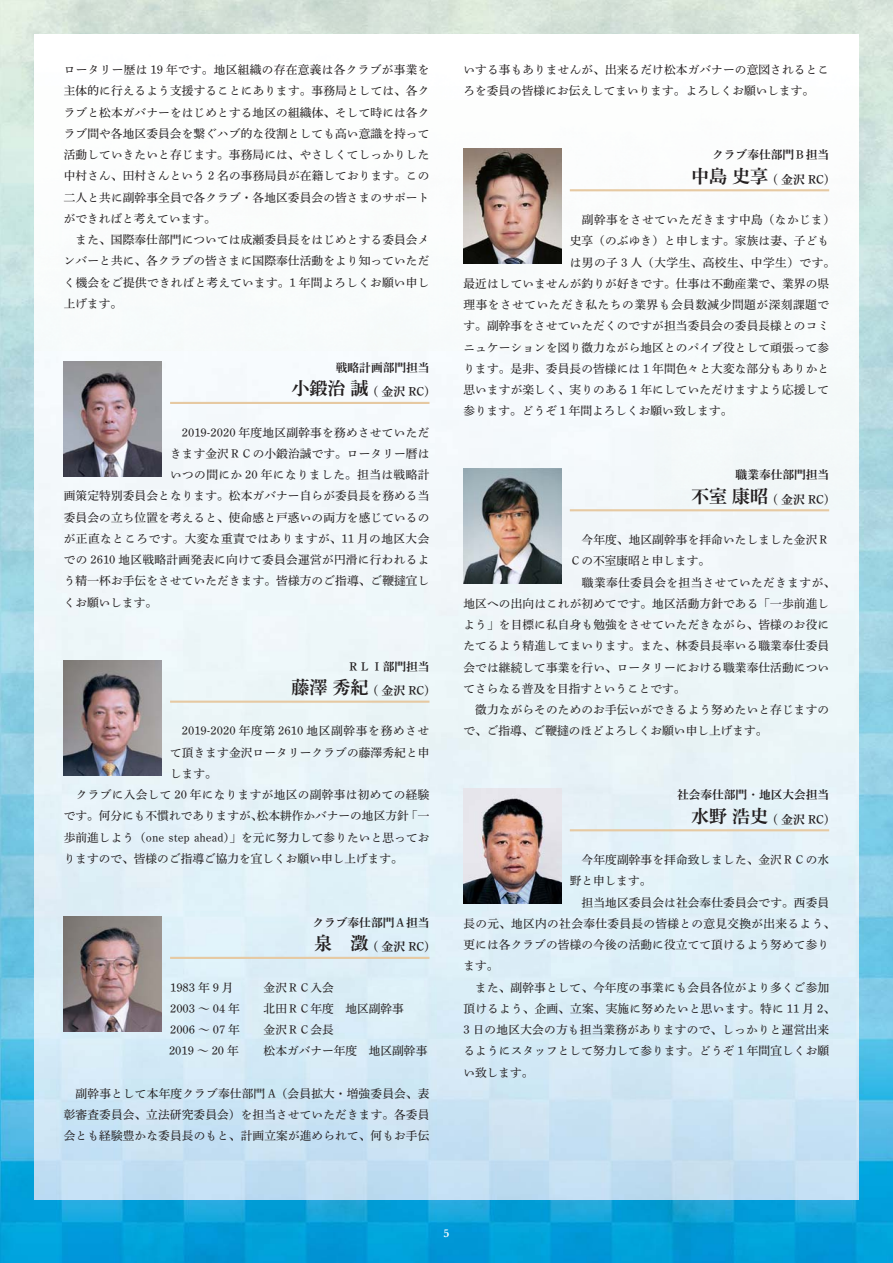
<style>
.page{position:relative;width:893px;height:1263px;background:#fff}
.page>*{position:absolute;margin:0;border:0;box-sizing:border-box;transform-origin:0 0}
.t1{font:12px "Shuei Min Pro B 90 pv RKSJ H";color:#231f20}
.t2{font:11.7px/21.3px "Shuei Min Pro M 90 pv RKSJ H";letter-spacing:.01em;color:#231f20}
.t3{font:11.7px "Shuei Min Pro M 90 pv RKSJ H";letter-spacing:.035em;color:#231f20}
.t4{font:11.7px "Shuei Min Pro B 90 pv RKSJ H";color:#231f20}
.t5{font:11.7px "Shuei Min Pro M 90 pv RKSJ H";letter-spacing:.04em;color:#231f20}
.t6{font:11.7px "Shuei Min Pro M 90 pv RKSJ H";letter-spacing:.03em;color:#231f20}
.t7{font:11.7px "Shuei Min Pro M 90 pv RKSJ H";letter-spacing:.045em;color:#231f20}
.t8{font:11.7px "Shuei Min Pro M 90 pv RKSJ H";letter-spacing:.06em;color:#231f20}
.t9{font:600 11.7px "Baskerville";color:#fff}
.s1{font-size:18px}
</style>
<div class="page">
<img style="left:0;top:0;width:893px;height:1263px">
<img style="left:34px;top:34px;width:825px;height:1165px">
<hr style="left:170px;top:402px;width:259px;height:2px;background:#e6c9a2">
<hr style="left:170px;top:701px;width:259px;height:2px;background:#e6c9a2">
<hr style="left:170px;top:957px;width:259px;height:2px;background:#e6c9a2">
<img style="left:64px;top:361px;width:98px;height:115px">
<img style="left:64px;top:660px;width:98px;height:115px">
<img style="left:64px;top:916px;width:98px;height:115px">
<hr style="left:570px;top:189px;width:259px;height:2px;background:#e6c9a2">
<hr style="left:570px;top:509px;width:259px;height:2px;background:#e6c9a2">
<hr style="left:570px;top:829px;width:259px;height:2px;background:#e6c9a2">
<img style="left:463px;top:149px;width:98px;height:115px">
<img style="left:463px;top:469px;width:98px;height:115px">
<img style="left:463px;top:789px;width:98px;height:115px">
<p class="t2" style="left:64px;top:61px;width:367px">ロータリー歴は 19 年です。地区組織の存在意義は各クラブが事業を主体的に行えるよう支援することにあります。事務局としては、各クラブと松本ガバナーをはじめとする地区の組織体、そして時には各クラブ間や各地区委員会を繋ぐハブ的な役割としても高い意識を持って活動していきたいと存じます。事務局には、やさしくてしっかりした中村さん、田村さんという 2 名の事務局員が在籍しております。この二人と共に副幹事全員で各クラブ・各地区委員会の皆さまのサポートができればと考えています。<br>　また、国際奉仕部門については成瀬委員長をはじめとする委員会メンバーと共に、各クラブの皆さまに国際奉仕活動をより知っていただく機会をご提供できればと考えています。1 年間よろしくお願い申し上げます。</p>
<p class="t4" style="left:336px;top:363px;width:95px">戦略計画部門担当</p>
<p class="t1" style="left:291px;top:387px;width:139px"><span class="s1">小鍛治 誠</span> ( 金沢 RC)</p>
<p class="t2" style="left:170px;top:423px;width:261px">　2019-2020 年度地区副幹事を務めさせていただ</p>
<p class="t2" style="left:170px;top:444px;width:261px">きます金沢ＲＣの小鍛治誠です。ロータリー暦は</p>
<p class="t3" style="left:170px;top:470px;width:261px">いつの間にか 20 年になりました。担当は戦略計</p>
<p class="t2" style="left:64px;top:487px;width:367px">画策定特別委員会となります。松本ガバナー自らが委員長を務める当</p>
<p class="t2" style="left:64px;top:508px;width:367px">委員会の立ち位置を考えると、使命感と戸惑いの両方を感じているの</p>
<p class="t5" style="left:64px;top:534px;width:367px">が正直なところです。大変な重責ではありますが、11 月の地区大会</p>
<p class="t2" style="left:64px;top:551px;width:367px">での 2610 地区戦略計画発表に向けて委員会運営が円滑に行われるよ</p>
<p class="t2" style="left:64px;top:572px;width:367px">う精一杯お手伝をさせていただきます。皆様方のご指導、ご鞭撻宜し</p>
<p class="t2" style="left:64px;top:593px;width:95px">くお願いします。</p>
<p class="t4" style="left:348px;top:662px;width:83px">ＲＬＩ部門担当</p>
<p class="t1" style="left:291px;top:686px;width:139px"><span class="s1">藤澤 秀紀</span> ( 金沢 RC)</p>
<p class="t8" style="left:170px;top:726px;width:261px">　2019-2020 年度第 2610 地区副幹事を務めさせ</p>
<p class="t2" style="left:170px;top:743px;width:261px">て頂きます金沢ロータリークラブの藤澤秀紀と申</p>
<p class="t2" style="left:170px;top:764px;width:48px">します。</p>
<p class="t2" style="left:64px;top:786px;width:367px">　クラブに入会して 20 年になりますが地区の副幹事は初めての経験</p>
<p class="t2" style="left:64px;top:807px;width:367px">です。何分にも不慣れでありますが、松本耕作かバナーの地区方針「一</p>
<p class="t2" style="left:64px;top:828px;width:367px">歩前進しよう（one step ahead）」を元に努力して参りたいと思ってお</p>
<p class="t2" style="left:64px;top:849px;width:341px">りますので、皆様のご指導ご協力を宜しくお願い申し上げます。</p>
<p class="t4" style="left:313px;top:918px;width:118px">クラブ奉仕部門Ａ担当</p>
<p class="t1" style="left:314px;top:942px;width:117px"><span class="s1">泉　澂</span> ( 金沢 RC)</p>
<p class="t2" style="left:170px;top:978px;width:65px">1983 年 9 月</p>
<p class="t2" style="left:264px;top:978px;width:72px">金沢ＲＣ入会</p>
<p class="t2" style="left:170px;top:999px;width:71px">2003 ～ 04 年</p>
<p class="t2" style="left:264px;top:999px;width:142px">北田ＲＣ年度　地区副幹事</p>
<p class="t2" style="left:170px;top:1020px;width:71px">2006 ～ 07 年</p>
<p class="t2" style="left:264px;top:1020px;width:165px">金沢ＲＣ会長<br>松本ガバナー年度　地区副幹事</p>
<p class="t2" style="left:64px;top:1084px;width:367px;text-align:justify">　副幹事として本年度クラブ奉仕部門 A（会員拡大・増強委員会、表彰審査委員会、立法研究委員会）を担当させていただきます。各委員会とも経験豊かな委員長のもと、計画立案が進められて、何もお手伝</p>
<p class="t2" style="left:463px;top:61px;width:367px">いする事もありませんが、出来るだけ松本ガバナーの意図されるところを委員の皆様にお伝えしてまいります。よろしくお願いします。</p>
<p class="t4" style="left:712px;top:150px;width:118px">クラブ奉仕部門Ｂ担当</p>
<p class="t1" style="left:691px;top:174px;width:139px"><span class="s1">中島 史享</span> ( 金沢 RC)</p>
<p class="t3" style="left:570px;top:215px;width:267px">　副幹事をさせていただきます中島（なかじま）</p>
<p class="t2" style="left:570px;top:232px;width:261px">史享（のぶゆき）と申します。家族は妻、子ども</p>
<p class="t5" style="left:570px;top:258px;width:267px">は男の子３人（大学生、高校生、中学生）です。</p>
<p class="t2" style="left:463px;top:274px;width:367px">最近はしていませんが釣りが好きです。仕事は不動産業で、業界の県</p>
<p class="t7" style="left:463px;top:300px;width:367px">理事をさせていただき私たちの業界も会員数減少問題が深刻課題で</p>
<p class="t2" style="left:463px;top:317px;width:367px">す。副幹事をさせていただくのですが担当委員会の委員長様とのコミ</p>
<p class="t2" style="left:463px;top:338px;width:367px">ニュケーションを図り微力ながら地区とのパイプ役として頑張って参</p>
<p class="t2" style="left:463px;top:359px;width:367px">ります。是非、委員長の皆様には１年間色々と大変な部分もありかと</p>
<p class="t2" style="left:463px;top:381px;width:367px">思いますが楽しく、実りのある１年にしていただけますよう応援して</p>
<p class="t2" style="left:463px;top:402px;width:270px">参ります。どうぞ１年間よろしくお願い致します。</p>
<p class="t4" style="left:736px;top:470px;width:95px">職業奉仕部門担当</p>
<p class="t1" style="left:691px;top:494px;width:139px"><span class="s1">不室 康昭</span> ( 金沢 RC)</p>
<p class="t2" style="left:570px;top:530px;width:261px">　今年度、地区副幹事を拝命いたしました金沢Ｒ</p>
<p class="t2" style="left:570px;top:552px;width:142px">Ｃの不室康昭と申します。</p>
<p class="t3" style="left:570px;top:578px;width:267px">　職業奉仕委員会を担当させていただきますが、</p>
<p class="t2" style="left:463px;top:594px;width:367px">地区への出向はこれが初めてです。地区活動方針である「一歩前進し</p>
<p class="t2" style="left:463px;top:615px;width:367px">よう」を目標に私自身も勉強をさせていただきながら、皆様のお役に</p>
<p class="t2" style="left:463px;top:637px;width:367px">たてるよう精進してまいります。また、林委員長率いる職業奉仕委員</p>
<p class="t2" style="left:463px;top:658px;width:367px">会では継続して事業を行い、ロータリーにおける職業奉仕活動につい</p>
<p class="t2" style="left:463px;top:679px;width:224px">てさらなる普及を目指すということです。</p>
<p class="t2" style="left:463px;top:701px;width:367px">　微力ながらそのためのお手伝いができるよう努めたいと存じますの</p>
<p class="t2" style="left:463px;top:722px;width:305px">で、ご指導、ご鞭撻のほどよろしくお願い申し上げます。</p>
<p class="t4" style="left:677px;top:790px;width:153px">社会奉仕部門・地区大会担当</p>
<p class="t1" style="left:691px;top:814px;width:139px"><span class="s1">水野 浩史</span> ( 金沢 RC)</p>
<p class="t2" style="left:570px;top:850px;width:261px">　今年度副幹事を拝命致しました、金沢ＲＣの水</p>
<p class="t2" style="left:570px;top:872px;width:83px">野と申します。</p>
<p class="t2" style="left:570px;top:893px;width:261px">　担当地区委員会は社会奉仕委員会です。西委員</p>
<p class="t6" style="left:463px;top:919px;width:373px">長の元、地区内の社会奉仕委員長の皆様との意見交換が出来るよう、</p>
<p class="t2" style="left:463px;top:935px;width:367px">更には各クラブの皆様の今後の活動に役立てて頂けるよう努めて参り</p>
<p class="t2" style="left:463px;top:957px;width:37px">ます。</p>
<p class="t2" style="left:463px;top:978px;width:367px">　また、副幹事として、今年度の事業にも会員各位がより多くご参加</p>
<p class="t2" style="left:463px;top:999px;width:373px">頂けるよう、企画、立案、実施に努めたいと思います。特に 11 月 2、</p>
<p class="t2" style="left:463px;top:1020px;width:367px">3 日の地区大会の方も担当業務がありますので、しっかりと運営出来</p>
<p class="t2" style="left:463px;top:1042px;width:367px">るようにスタッフとして努力して参ります。どうぞ 1 年間宜しくお願</p>
<p class="t2" style="left:463px;top:1063px;width:72px">い致します。</p>
<p class="t9" style="left:444px;top:1226px;width:7px">5</p>
</div>
